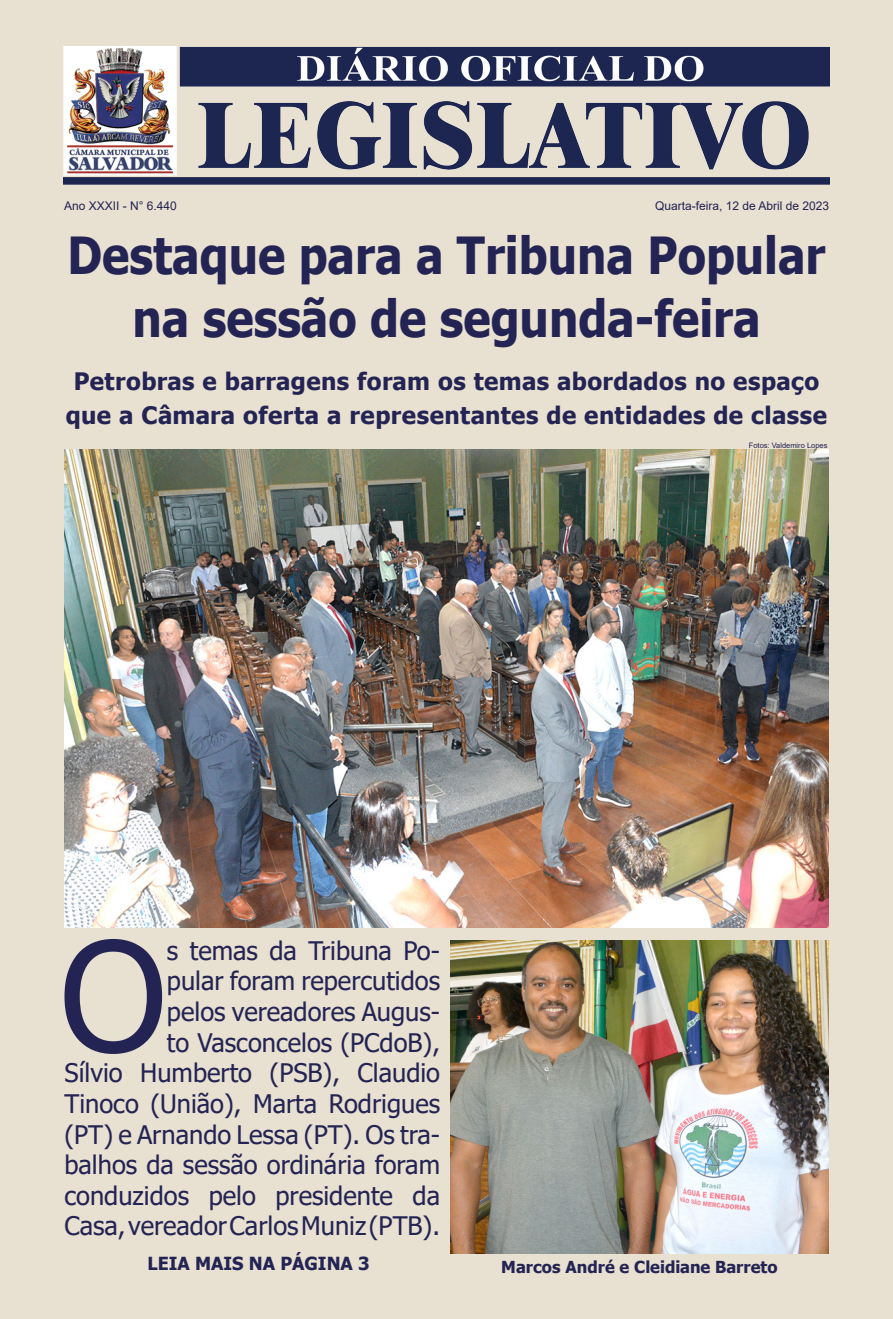
<style>
.page{position:relative;width:893px;height:1319px;background:#fff}
.page>*{position:absolute;margin:0;border:0;box-sizing:border-box;transform-origin:0 0}
.t1{font:151.8px "Tahoma";color:#232454}
.t2{font:700 51px "Tahoma";color:#232454;scale:.9 1}
.t3{font:25.5px/30.6px "Tahoma";color:#232454;text-align:right}
.t4{font:700 24px/34.5px "Tahoma";letter-spacing:.015em;color:#232454;text-align:center}
.t5{font:700 18px "Tahoma";color:#232454}
.Apoio{font:700 16.5px "Tahoma";color:#232454}
.t6{font:12px "Arial";color:#232454}
.t7{font:7.5px "Arial";color:#232454}
</style>
<div class="page">
<div style="left:0;top:0;width:893px;height:1318px;background:#e8e0d0"></div>
<img style="left:64px;top:46px;width:765px;height:139px">
<img style="left:64px;top:449px;width:764px;height:478px">
<img style="left:451px;top:940px;width:377px;height:313px">
<p class="t6" style="left:64px;top:197px;width:114px">Ano XXXII - N° 6.440</p>
<p class="t6" style="left:655px;top:197px;width:176px">Quarta-feira, 12 de Abril de 2023</p>
<p class="t2" style="left:68px;top:220px;width:844px">Destaque para a Tribuna Popular</p>
<p class="t2" style="left:132px;top:283px;width:699px">na sessão de segunda-feira</p>
<p class="t4" style="left:66px;top:365px;width:763px">Petrobras e barragens foram os temas abordados no espaço que a Câmara oferta a representantes de entidades de classe</p>
<p class="t7" style="left:749px;top:439px;width:80px">Fotos: Valdemiro Lopes</p>
<p class="t1" style="left:60px;top:894px;width:109px">O</p>
<p class="t3" style="left:64px;top:936px;width:377px">s temas da Tribuna Po-<br>pular foram repercutidos<br>pelos vereadores Augus-<br>to Vasconcelos (PCdoB),<br>Sílvio Humberto (PSB), Claudio<br>Tinoco (União), Marta Rodrigues (PT) e Arnando Lessa (PT). Os tra&shy;balhos da sessão ordinária foram conduzidos pelo presidente da<br>Casa, vereador Carlos Muniz (PTB).</p>
<p class="t5" style="left:147px;top:1250px;width:224px">LEIA MAIS NA PÁGINA 3</p>
<p class="Apoio" style="left:501px;top:1255px;width:278px">Marcos André e Cleidiane Barreto</p>
</div>
